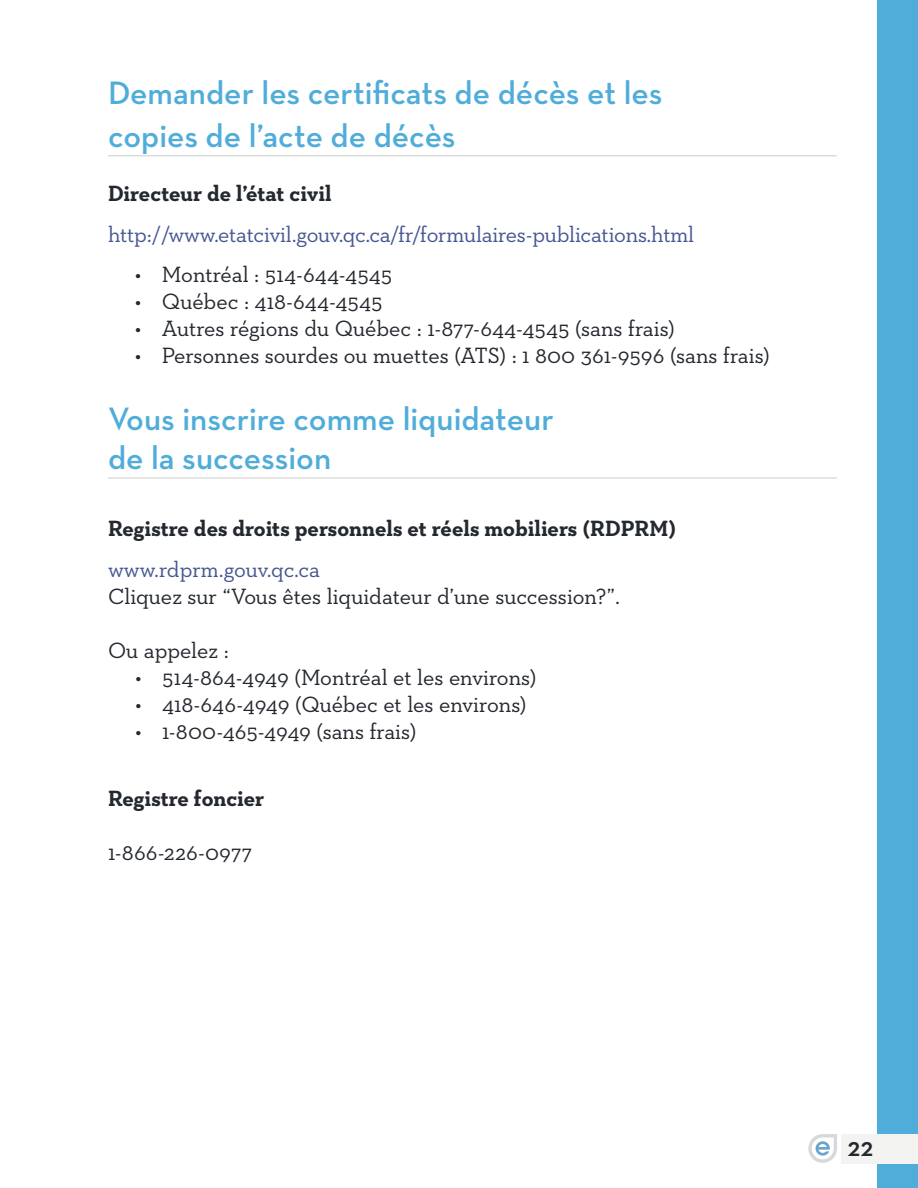
<style>
.page{position:relative;width:918px;height:1188px;background:#fff}
.page>*{position:absolute;margin:0;border:0;box-sizing:border-box;transform-origin:0 0}
.t1{font:600 33px/43.2px "Neutra Text";color:#50adda}
.t2{font:600 27px "Neutra Text";color:#24282f}
.t3{font:22.5px "Neutraface Slab Text";color:#24282f}
.t4{font:700 22.5px "Neutraface Slab Text";color:#24282f}
.t5{font:22.5px "Neutraface Slab Text";letter-spacing:-.01em;color:#465792}
</style>
<div class="page">
<div style="left:878px;top:0;width:40px;height:1188px;background:#50adda"></div>
<hr style="left:108px;top:155px;width:729px;height:1px;background:#cfcfcb">
<hr style="left:108px;top:477px;width:729px;height:2px;background:#cfcfcb">
<div style="left:841px;top:1134px;width:77px;height:29px;background:#f3f3f2"></div>
<svg style="left:808px;top:1134px;width:29px;height:29px"></svg>
<h1 class="t1" style="left:108px;top:71px;width:556px">Demander les certificats de décès et les copies de l’acte de décès</h1>
<p class="t4" style="left:108px;top:179px;width:225px">Directeur de l’état civil</p>
<p class="t5" style="left:108px;top:220px;width:588px">http://www.etatcivil.gouv.qc.ca/fr/formulaires-publications.html</p>
<p class="t3" style="left:135px;top:261px;width:259px">• Montréal : 514-644-4545</p>
<p class="t3" style="left:135px;top:288px;width:249px">• Québec : 418-644-4545</p>
<p class="t3" style="left:135px;top:315px;width:541px">• Autres régions du Québec : 1-877-644-4545 (sans frais)</p>
<p class="t3" style="left:135px;top:342px;width:636px">• Personnes sourdes ou muettes (ATS) : 1 800 361-9596 (sans frais)</p>
<h1 class="t1" style="left:108px;top:398px;width:447px;line-height:39.6px">Vous inscrire comme liquidateur de la succession</h1>
<p class="t4" style="left:108px;top:514px;width:570px">Registre des droits personnels et réels mobiliers (RDPRM)</p>
<p class="t5" style="left:108px;top:555px;width:214px">www.rdprm.gouv.qc.ca</p>
<p class="t3" style="left:108px;top:582px;width:514px">Cliquez sur “Vous êtes liquidateur d’une succession?”.</p>
<p class="t3" style="left:108px;top:636px;width:122px">Ou appelez :</p>
<p class="t3" style="left:135px;top:663px;width:403px">• 514-864-4949 (Montréal et les environs)</p>
<p class="t3" style="left:135px;top:690px;width:393px">• 418-646-4949 (Québec et les environs)</p>
<p class="t3" style="left:135px;top:717px;width:283px">• 1-800-465-4949 (sans frais)</p>
<p class="t4" style="left:108px;top:784px;width:158px">Registre foncier</p>
<p class="t3" style="left:108px;top:838px;width:146px">1-866-226-0977</p>
<p class="t2" style="left:848px;top:1130px;width:27px">22</p>
</div>
